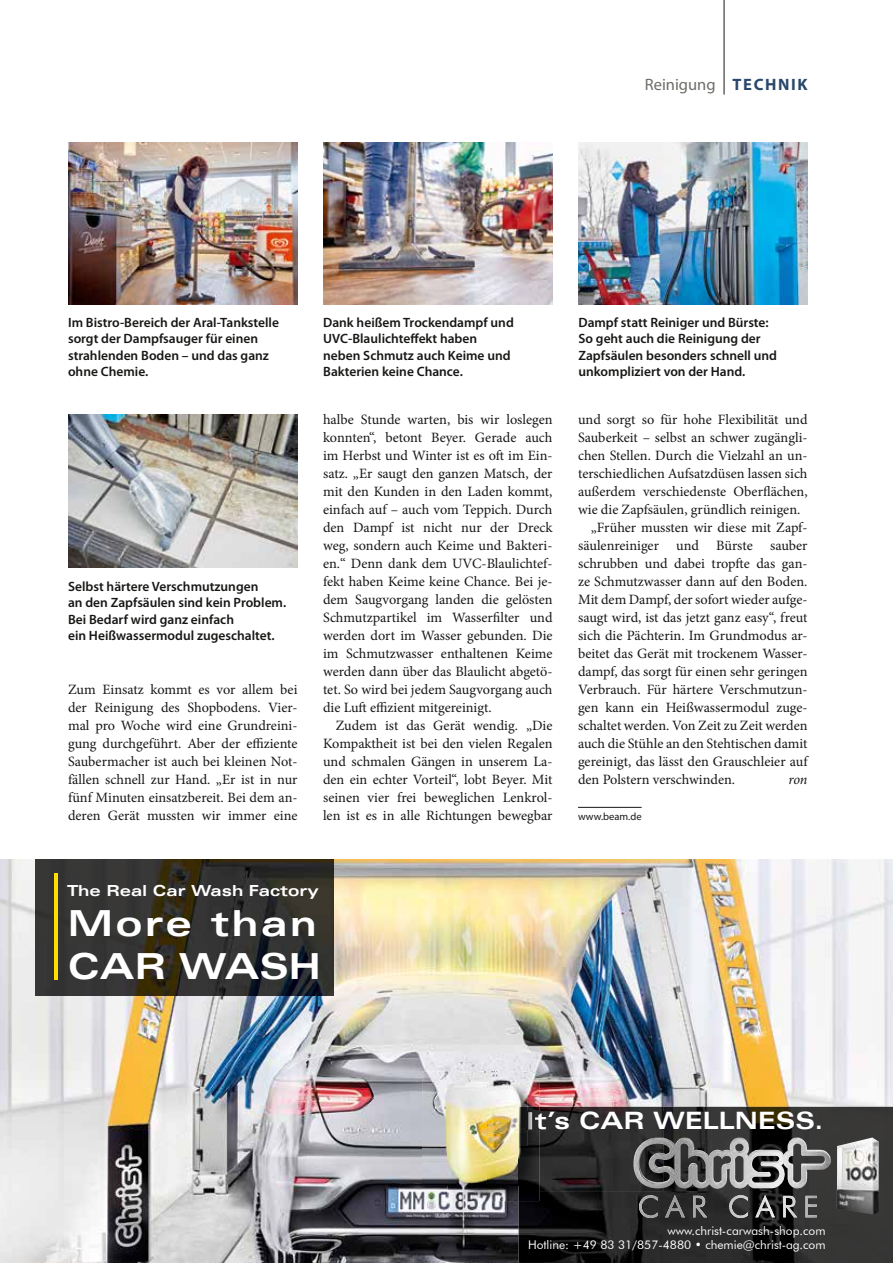
<style>
.page{position:relative;width:893px;height:1263px;background:#fff}
.page>*{position:absolute;margin:0;border:0;box-sizing:border-box;transform-origin:0 0}
.t1{font:36px/43.2px "Univers Com 63 Bold Ext";letter-spacing:.06em;color:#fff}
.t2{font:24px "Univers Com 63 Bold Ext";color:#fff}
.t3{font:16.5px "Myriad Pro";color:#6e6d67}
.t4{font:15.3px "Univers Com 63 Bold Ext";color:#fff}
.t5{font:14.25px/18px "Minion Pro";color:#181716;text-align:justify}
.t6{font:italic 14.25px "Minion Pro";color:#181716}
.t7{font:600 13.5px/16.5px "Myriad Pro";color:#181716}
.t8{font:12px/14.4px "Futura BT";color:#fff;text-align:right}
.t9{font:10.5px "Myriad Pro";color:#181716}
.s1{font-weight:700;color:#2a486a}
</style>
<div class="page">
<hr style="left:724px;top:0;width:1px;height:95px;background:#181716">
<hr style="left:578px;top:807px;width:64px;height:1px;background:#181716">
<img style="left:68px;top:142px;width:230px;height:162px">
<img style="left:68px;top:415px;width:230px;height:152px">
<img style="left:323px;top:142px;width:230px;height:162px">
<img style="left:578px;top:142px;width:230px;height:162px">
<img style="left:0;top:859px;width:893px;height:404px">
<img style="left:539px;top:1107px;width:270px;height:84px">
<div style="left:809px;top:1107px;width:84px;height:156px;background:#373736"></div>
<img style="left:519px;top:1191px;width:290px;height:72px">
<img style="left:539px;top:1112px;width:282px;height:18px">
<img style="left:650px;top:1138px;width:144px;height:18px">
<img style="left:665px;top:1195px;width:110px;height:22px">
<img style="left:837px;top:1137px;width:42px;height:78px">
<img style="left:35px;top:859px;width:299px;height:136px">
<hr style="left:54px;top:874px;width:4px;height:106px;background:#fd0">
<img style="left:447px;top:1082px;width:92px;height:119px">
<img style="left:519px;top:1107px;width:20px;height:94px">
<img style="left:527px;top:1112px;width:12px;height:18px">
<img style="left:422px;top:1072px;width:53px;height:38px">
<img style="left:475px;top:1072px;width:52px;height:10px">
<img style="left:422px;top:1110px;width:25px;height:76px">
<img style="left:447px;top:1082px;width:80px;height:52px">
<img style="left:447px;top:1134px;width:72px;height:52px">
<img style="left:519px;top:1107px;width:8px;height:79px">
<svg style="left:526px;top:1112px;width:1px;height:18px"></svg>
<p class="t3" style="left:645px;top:74px;width:164px">Reinigung <span class="s1">TECHNIK</span></p>
<p class="t7" style="left:68px;top:314px;width:213px">Im Bistro-Bereich der Aral-Tankstelle sorgt der Dampfsauger für einen strahlenden Boden – und das ganz ohne Chemie.</p>
<p class="t7" style="left:323px;top:314px;width:192px">Dank heißem Trockendampf und<br>UVC-Blaulichteffekt haben neben Schmutz auch Keime und<br>Bakterien keine Chance.</p>
<p class="t7" style="left:578px;top:314px;width:200px">Dampf statt Reiniger und Bürste:<br>So geht auch die Reinigung der<br>Zapfsäulen besonders schnell und unkompliziert von der Hand.</p>
<p class="t7" style="left:68px;top:578px;width:220px">Selbst härtere Verschmutzungen<br>an den Zapfsäulen sind kein Problem.<br>Bei Bedarf wird ganz einfach<br>ein Heißwassermodul zugeschaltet.</p>
<p class="t5" style="left:68px;top:681px;width:231px">Zum Einsatz kommt es vor allem bei der Reinigung des Shopbodens. Vier&shy;mal pro Woche wird eine Grundreini&shy;gung durchgeführt. Aber der effiziente Saubermacher ist auch bei kleinen Not&shy;fällen schnell zur Hand. „Er ist in nur fünf Minuten einsatzbereit. Bei dem an&shy;deren Gerät mussten wir immer eine</p>
<p class="t5" style="left:323px;top:411px;width:231px">halbe Stunde warten, bis wir loslegen konnten“, betont Beyer. Gerade auch im Herbst und Winter ist es oft im Ein&shy;satz. „Er saugt den ganzen Matsch, der mit den Kunden in den Laden kommt, einfach auf – auch vom Teppich. Durch den Dampf ist nicht nur der Dreck weg, sondern auch Keime und Bakteri&shy;en.“ Denn dank dem UVC-Blaulichtef&shy;fekt haben Keime keine Chance. Bei je&shy;dem Saugvorgang landen die gelösten Schmutzpartikel im Wasserfilter und werden dort im Wasser gebunden. Die im Schmutzwasser enthaltenen Keime werden dann über das Blaulicht abgetö&shy;tet. So wird bei jedem Saugvorgang auch die Luft effizient mitgereinigt.</p>
<p class="t5" style="left:323px;top:717px;width:231px;text-indent:13px">Zudem ist das Gerät wendig. „Die Kompaktheit ist bei den vielen Regalen und schmalen Gängen in unserem La&shy;den ein echter Vorteil“, lobt Beyer. Mit seinen vier frei beweglichen Lenkrol&shy;len ist es in alle Richtungen bewegbar</p>
<p class="t4" style="left:67px;top:882px;width:253px">The Real Car Wash Factory</p>
<h1 class="t1" style="left:68px;top:901px;width:254px">More than<br>CAR WASH</h1>
<p class="t5" style="left:578px;top:411px;width:231px">und sorgt so für hohe Flexibilität und</p>
<p class="t5" style="left:578px;top:429px;width:231px">Sauberkeit – selbst an schwer zugängli-</p>
<p class="t5" style="left:578px;top:447px;width:231px">chen Stellen. Durch die Vielzahl an un-</p>
<p class="t5" style="left:578px;top:465px;width:231px">terschiedlichen Aufsatzdüsen lassen sich</p>
<p class="t5" style="left:578px;top:483px;width:231px">außerdem verschiedenste Oberflächen,</p>
<p class="t5" style="left:578px;top:501px;width:224px">wie die Zapfsäulen, gründlich reinigen.</p>
<p class="t5" style="left:591px;top:519px;width:218px">„Früher mussten wir diese mit Zapf-</p>
<p class="t5" style="left:578px;top:537px;width:231px">säulenreiniger und Bürste sauber</p>
<p class="t5" style="left:578px;top:555px;width:231px">schrubben und dabei tropfte das gan-</p>
<p class="t5" style="left:578px;top:573px;width:231px">ze Schmutzwasser dann auf den Boden.</p>
<p class="t5" style="left:578px;top:591px;width:231px">Mit dem Dampf, der sofort wieder aufge-</p>
<p class="t5" style="left:578px;top:609px;width:231px">saugt wird, ist das jetzt ganz easy“, freut</p>
<p class="t5" style="left:578px;top:627px;width:231px">sich die Pächterin. Im Grundmodus ar-</p>
<p class="t5" style="left:578px;top:645px;width:231px">beitet das Gerät mit trockenem Wasser-</p>
<p class="t5" style="left:578px;top:663px;width:231px">dampf, das sorgt für einen sehr geringen</p>
<p class="t5" style="left:578px;top:681px;width:231px">Verbrauch. Für härtere Verschmutzun-</p>
<p class="t5" style="left:578px;top:699px;width:231px">gen kann ein Heißwassermodul zuge-</p>
<p class="t5" style="left:578px;top:717px;width:231px">schaltet werden. Von Zeit zu Zeit werden</p>
<p class="t5" style="left:578px;top:735px;width:231px">auch die Stühle an den Stehtischen damit</p>
<p class="t5" style="left:578px;top:753px;width:231px">gereinigt, das lässt den Grauschleier auf</p>
<p class="t5" style="left:578px;top:771px;width:159px">den Polstern verschwinden.</p>
<p class="t6" style="left:788px;top:770px;width:21px">ron</p>
<p class="t9" style="left:578px;top:810px;width:65px">www.beam.de</p>
<h2 class="t2" style="left:526px;top:1107px;width:299px">It’s CAR WELLNESS.</h2>
<p class="t8" style="left:528px;top:1223px;width:299px">www.christ-carwash-shop.com<br>Hotline: +49 83 31/857-4880 • chemie@christ-ag.com</p>
</div>
